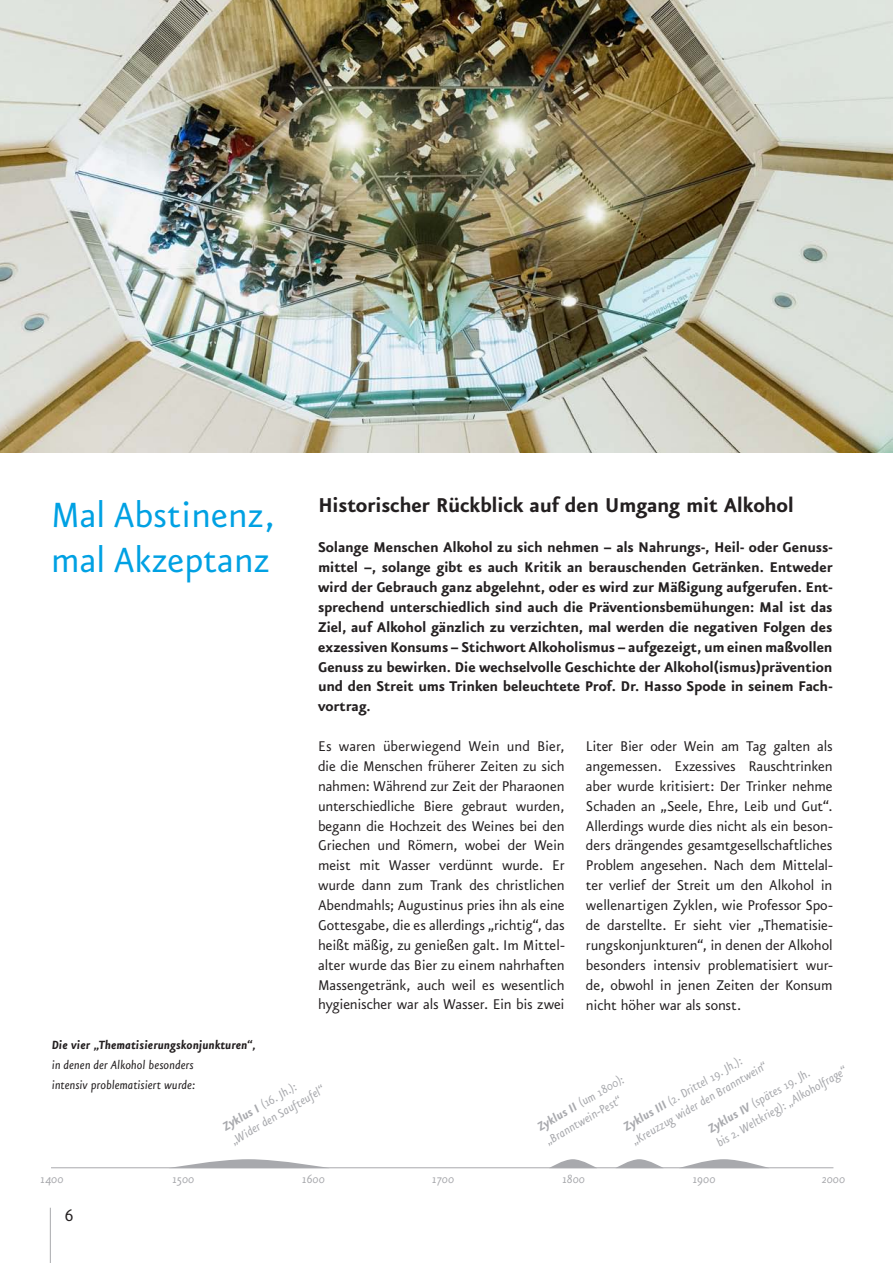
<style>
.page{position:relative;width:893px;height:1263px;background:#fff}
.page>*{position:absolute;margin:0;border:0;box-sizing:border-box;transform-origin:0 0}
.t1{font:42px/45px "Eureka Sans OT";color:#00a1e3}
.t2{font:700 24px "Eureka Sans OT";letter-spacing:-.02em;color:#231f20}
.t3{font:19.5px "Eureka Sans OT";color:#231f20}
.t4{font:16.8px/20px "Eureka Sans OT";letter-spacing:-.01em;color:#231f20;text-align:justify}
.t5{font:700 16.8px/20px "Eureka Sans OT";letter-spacing:-.01em;color:#231f20;text-align:justify}
.t6{font:italic 14.25px/16.5px "Eureka Sans OT";letter-spacing:.005em;color:#a8a9ad}
.t7{font:italic 14.25px/20px "Eureka Sans OT";letter-spacing:-.005em;color:#231f20}
.t8{font:italic 700 14.25px "Eureka Sans OT";color:#231f20}
.s1{font-weight:700}
</style>
<div class="page">
<hr style="left:50px;top:1208px;width:1px;height:55px;background:#a8a9ad">
<img style="left:0;top:0;width:893px;height:453px">
<hr style="left:51px;top:1167px;width:782px;height:1px;background:#a8a9ad">
<svg style="left:169px;top:1159px;width:161px;height:9px"></svg>
<svg style="left:549px;top:1159px;width:48px;height:9px"></svg>
<svg style="left:615px;top:1159px;width:49px;height:9px"></svg>
<svg style="left:679px;top:1159px;width:90px;height:9px"></svg>
<h1 class="t1" style="left:51px;top:493px;width:225px">Mal Abstinenz, mal Akzeptanz</h1>
<h2 class="t2" style="left:318px;top:492px;width:478px">Historischer Rückblick auf den Umgang mit Alkohol</h2>
<p class="t5" style="left:318px;top:537px;width:516px">Solange Menschen Alkohol zu sich nehmen – als Nahrungs-, Heil- oder Genuss&shy;mittel –, solange gibt es auch Kritik an berauschenden Getränken. Entweder wird der Gebrauch ganz abgelehnt, oder es wird zur Mäßigung aufgerufen. Ent&shy;sprechend unterschiedlich sind auch die Präventionsbemühungen: Mal ist das Ziel, auf Alkohol gänzlich zu verzichten, mal werden die negativen Folgen des exzessiven Konsums – Stichwort Alkoholismus – aufgezeigt, um einen maßvollen Genuss zu bewirken. Die wechselvolle Geschichte der Alkohol(ismus)prävention und den Streit ums Trinken beleuchtete Prof. Dr. Hasso Spode in seinem Fach&shy;vortrag.</p>
<p class="t4" style="left:318px;top:736px;width:248px">Es waren überwiegend Wein und Bier, die die Menschen früherer Zeiten zu sich nahmen: Während zur Zeit der Pharaonen unterschiedliche Biere gebraut wurden, begann die Hochzeit des Weines bei den Griechen und Römern, wobei der Wein meist mit Wasser verdünnt wurde. Er wurde dann zum Trank des christlichen Abendmahls; Augustinus pries ihn als eine Gottesgabe, die es allerdings „richtig“, das heißt mäßig, zu genießen galt. Im Mittel&shy;alter wurde das Bier zu einem nahrhaften Massengetränk, auch weil es wesentlich hygienischer war als Wasser. Ein bis zwei</p>
<p class="t4" style="left:586px;top:737px;width:248px">Liter Bier oder Wein am Tag galten als angemessen. Exzessives Rauschtrinken aber wurde kritisiert: Der Trinker nehme Schaden an „Seele, Ehre, Leib und Gut“.<br>Allerdings wurde dies nicht als ein beson&shy;ders drängendes gesamtgesellschaftliches Problem angesehen. Nach dem Mittelal&shy;ter verlief der Streit um den Alkohol in wellenartigen Zyklen, wie Professor Spo&shy;de darstellte. Er sieht vier „Thematisie&shy;rungskonjunkturen“, in denen der Alkohol besonders intensiv problematisiert wur&shy;de, obwohl in jenen Zeiten der Konsum nicht höher war als sonst.</p>
<p class="t8" style="left:52px;top:1037px;width:206px">Die vier „Thematisierungskonjunkturen“,</p>
<p class="t7" style="left:52px;top:1055px;width:145px">in denen der Alkohol besonders intensiv problematisiert wurde:</p>
<p class="t6" style="left:220px;top:1120px;width:108px;rotate:-30deg"><span class="s1">Zyklus I</span> (16. Jh.): „Wider den Saufteufel“</p>
<p class="t6" style="left:621px;top:1120px;width:156px;rotate:-30deg"><span class="s1">Zyklus III</span> (2. Drittel 19. Jh.): „Kreuzzug wider den Branntwein“</p>
<p class="t6" style="left:705px;top:1122px;width:150px;rotate:-30deg"><span class="s1">Zyklus IV</span> (spätes 19. Jh.<br>bis 2. Weltkrieg): „Alkoholfrage“</p>
<p class="t6" style="left:534px;top:1120px;width:99px;rotate:-30deg"><span class="s1">Zyklus II</span> (um 1800): „Branntwein-Pest“</p>
<p class="t6" style="left:40px;top:1171px;width:25px">1400</p>
<p class="t6" style="left:172px;top:1171px;width:24px">1500</p>
<p class="t6" style="left:302px;top:1171px;width:25px">1600</p>
<p class="t6" style="left:432px;top:1171px;width:24px">1700</p>
<p class="t6" style="left:562px;top:1171px;width:25px">1800</p>
<p class="t6" style="left:692px;top:1171px;width:25px">1900</p>
<p class="t6" style="left:822px;top:1171px;width:25px">2000</p>
<p class="t3" style="left:65px;top:1205px;width:10px">6</p>
</div>
